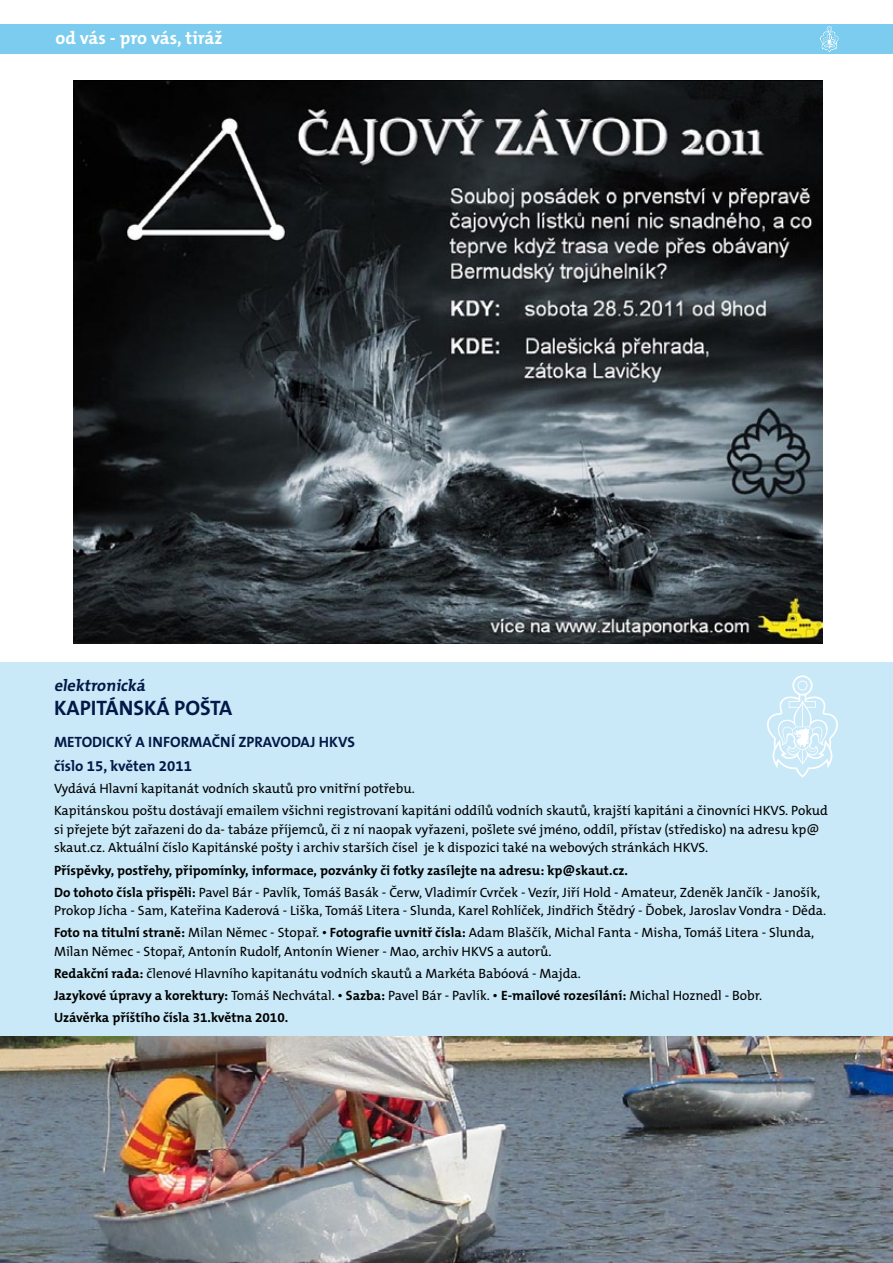
<style>
.page{position:relative;width:893px;height:1263px;background:#fff}
.page>*{position:absolute;margin:0;border:0;box-sizing:border-box;transform-origin:0 0}
.t1{font:700 21px "The Mix CE B7";color:#021948}
.t2{font:700 18px "The Mix CE B7";color:#fff}
.t3{font:700 16.5px "The Mix CE B7";color:#021948}
.t4{font:700 15px/23.9px "The Mix CE B7";color:#021948}
.t5{font:13.5px/18.6px "The Mix CE B5 Plain";color:#000}
.t6{font:700 13.5px/22px "The Mix CE B7";color:#000}
.s1{font-family:"The Mix CE B7";font-weight:700}
.s2{font-family:"Times New Roman"}
.s3{font-family:"The Mix CE B5 Plain";font-weight:400}
.s4{font-family:"Times New Roman";font-weight:400}
</style>
<div class="page">
<div style="left:0;top:24px;width:893px;height:30px;background:#7bccee"></div>
<svg style="left:820px;top:26px;width:19px;height:26px"></svg>
<img style="left:0;top:1035px;width:893px;height:228px">
<div style="left:0;top:662px;width:893px;height:373px;background:#c9e9f8"></div>
<svg style="left:767px;top:675px;width:71px;height:102px"></svg>
<img style="left:73px;top:81px;width:749px;height:563px">
<h2 class="t2" style="left:55px;top:28px;width:169px">od vás - pro vás, tiráž</h2>
<p class="t3" style="left:54px;top:676px;width:95px">elektronická</p>
<h1 class="t1" style="left:54px;top:696px;width:180px">KAPITÁNSKÁ POŠTA</h1>
<p class="t4" style="left:54px;top:731px;width:302px">METODICKÝ A INFORMAČNÍ ZPRAVODAJ HKVS číslo 15, květen 2011</p>
<p class="t5" style="left:54px;top:778px;width:776px;line-height:22px">Vydává Hlavní kapitanát vodních skautů pro vnitřní potřebu.<br>Kapitánskou poštu dostávají emailem všichni registrovaní kapitáni oddílů vodních skautů, krajští kapitáni a činovníci HKVS. Pokud</p>
<p class="t5" style="left:54px;top:821px;width:767px">si přejete být zařazeni do da- tabáze příjemců, či z ní naopak vyřazeni, pošlete své jméno, oddíl, přístav (středisko) na adresu kp@ skaut.cz. Aktuální číslo Kapitánské pošty i archiv starších čísel je k dispozici také na webových stránkách HKVS.</p>
<p class="t6" style="left:54px;top:859px;width:575px">Příspěvky, postřehy, připomínky, informace, pozvánky či fotky zasílejte na adresu: kp@skaut.cz.</p>
<p class="t5" style="left:54px;top:883px;width:774px"><span class="s1">Do tohoto čísla přispěli:</span> Pavel Bár - Pavlík, Tomáš Basák - Čerw, Vladimír Cvrček - Vezír, Jiří Hold - Amateur, Zdeněk Jančík - Janošík,<br>Prokop Jícha - Sam, Kateřina Kaderová - Liška, Tomáš Litera - Slunda, Karel Rohlíček, Jindřich Štědrý - Ďobek, Jaroslav Vondra - Děda.</p>
<p class="t5" style="left:54px;top:924px;width:762px"><span class="s1">Foto na titulní straně:</span> Milan Němec - Stopař. <span class="s2">•</span> <span class="s1">Fotografie uvnitř čísla:</span> Adam Blaščík, Michal Fanta - Misha, Tomáš Litera - Slunda,<br>Milan Němec - Stopař, Antonín Rudolf, Antonín Wiener - Mao, archiv HKVS a autorů.</p>
<p class="t5" style="left:54px;top:965px;width:528px"><span class="s1">Redakční rada:</span> členové Hlavního kapitanátu vodních skautů a Markéta Babóová - Majda.</p>
<p class="t6" style="left:54px;top:985px;width:710px">Jazykové úpravy a korektury: <span class="s3">Tomáš Nechvátal.</span> <span class="s4">•</span> Sazba: <span class="s3">Pavel Bár - Pavlík.</span> <span class="s4">•</span> E-mailové rozesílání: <span class="s3">Michal Hoznedl - Bobr.<br></span>Uzávěrka příštího čísla 31.května 2010.</p>
</div>
